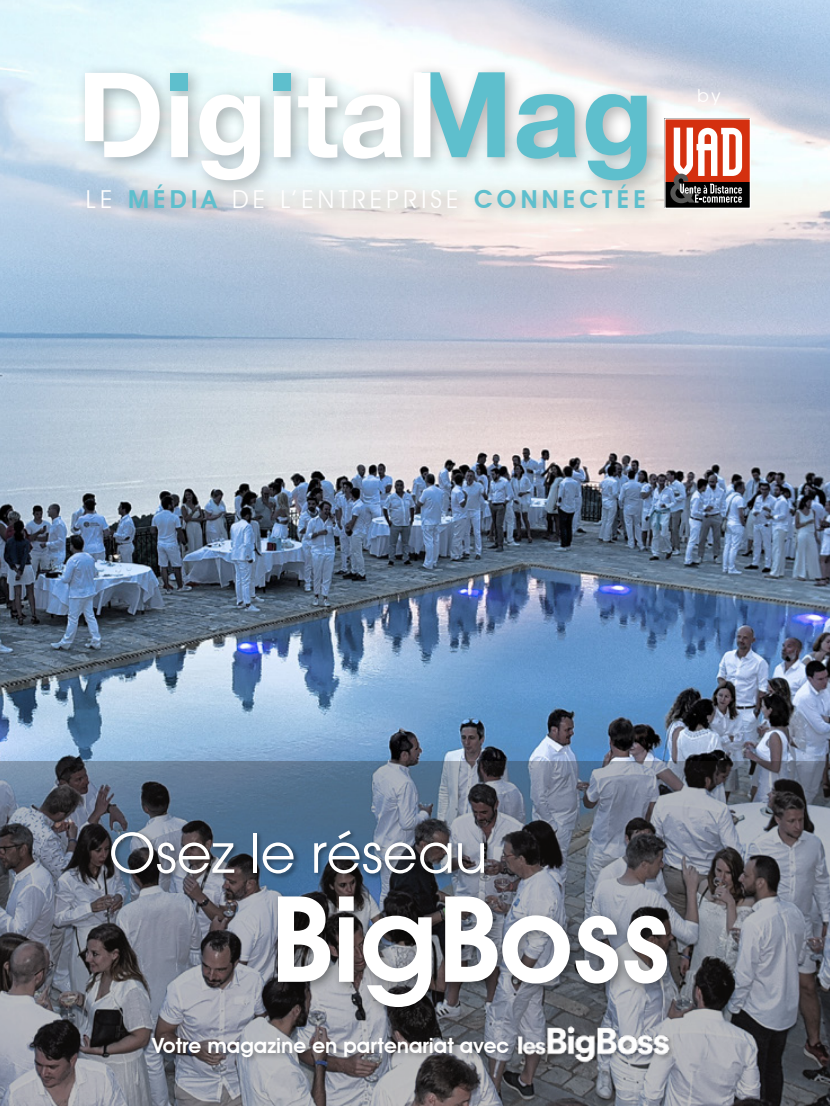
<style>
.page{position:relative;width:830px;height:1106px;background:#fff}
.page>*{position:absolute;margin:0;border:0;box-sizing:border-box;transform-origin:0 0}
.t1{font:600 120px "Avant Garde IT Cby BT";color:#fff}
.t2{font:54px "ITC Avant Garde Pro";color:#fff}
.t3{font:24.75px "Avant Garde IT Cby BT";letter-spacing:.17em;color:#fff}
.t4{font:600 21px "Avant Garde IT Cby BT";color:#fff}
.t5{font:18px "Avant Garde IT Cby BT";color:#fff}
.s1{font-weight:600;color:#5ebfcd}
</style>
<div class="page">
<img style="left:0;top:0;width:829px;height:760px">
<div style="left:664px;top:118px;width:85px;height:90px;background:#000"></div>
<div style="left:665px;top:119px;width:84px;height:62px;background:#d4300f"></div>
<svg style="left:670px;top:128px;width:71px;height:75px"></svg>
<div style="left:75px;top:62px;width:589px;height:163px;background:#000;opacity:.3"></div>
<svg style="left:430px;top:72px;width:216px;height:108px"></svg>
<svg style="left:85px;top:72px;width:345px;height:108px"></svg>
<div style="left:170px;top:73px;width:18px;height:17px;background:#5ebfcd"></div>
<div style="left:273px;top:73px;width:18px;height:17px;background:#5ebfcd"></div>
<svg style="left:0;top:760px;width:829px;height:346px;background:#6b707c"></svg>
<div style="left:151px;top:1037px;width:363px;height:25px;background:#000;opacity:.25"></div>
<img style="left:514px;top:1018px;width:161px;height:55px">
<div style="left:111px;top:829px;width:379px;height:50px;background:#000;opacity:.4"></div>
<div style="left:271px;top:890px;width:408px;height:128px;background:#000;opacity:.4"></div>
<p class="t3" style="left:86px;top:184px;width:561px">LE <span class="s1">MÉDIA</span> DE L’ENTREPRISE <span class="s1">CONNECTÉE</span></p>
<p class="t5" style="left:697px;top:85px;width:24px">by</p>
<h2 class="t2" style="left:109px;top:819px;width:380px">Osez le réseau</h2>
<h1 class="t1" style="left:270px;top:867px;width:401px">BigBoss</h1>
<p class="t4" style="left:152px;top:1033px;width:358px">Votre magazine en partenariat avec</p>
</div>
